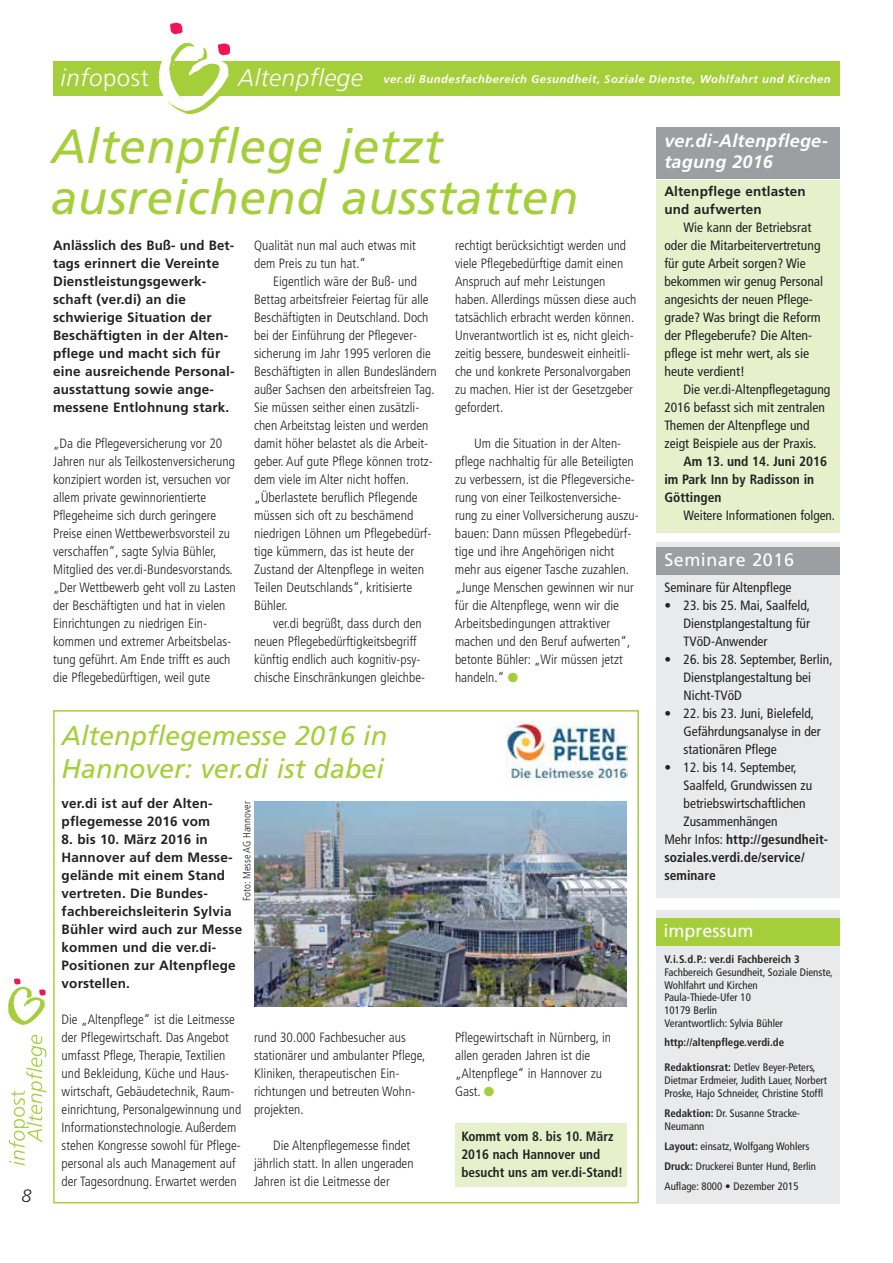
<style>
.page{position:relative;width:893px;height:1263px;background:#fff}
.page>*{position:absolute;margin:0;border:0;box-sizing:border-box;transform-origin:0 0}
.t1{font:italic 48px/51px "Frutiger LT";letter-spacing:.01em;color:#a5cf3a}
.t2{font:italic 27px/33px "Frutiger LT";color:#a5cf3a}
.t3{font:italic 300 24px "Frutiger LT";color:#fff}
.t4{font:italic 700 18px/21px "Frutiger LT";letter-spacing:.01em;color:#fff}
.t5{font:18px "Frutiger LT";letter-spacing:.03em;color:#fff}
.t6{font:18px "Frutiger LT";color:#fff}
.t7{font:italic 300 18px "Frutiger LT";color:#232122}
.t8{font:300 condensed 13.5px/18px "Frutiger LT";color:#232122}
.t9{font:condensed 13.5px/18px "Frutiger LT";color:#232122}
.t10{font:700 13.5px/18px "Frutiger LT";letter-spacing:.01em;color:#232122}
.t11{font:700 condensed 13.5px/18px "Frutiger LT";color:#232122}
.t12{font:italic 700 11.25px "Frutiger LT";letter-spacing:.045em;color:#fff}
.t13{font:condensed 10.8px/12.8px "Frutiger LT";color:#232122}
.t14{font:700 condensed 10.8px "Frutiger LT";color:#232122}
.t15{font:300 condensed 10.5px "Frutiger LT";color:#232122}
.s1{font-style:normal}
.s2{font-weight:300;font-size:24px}
.s3{font-weight:400}
.s4{font-weight:700}
</style>
<div class="page">
<svg style="left:53px;top:61px;width:787px;height:67px"></svg>
<div style="left:53px;top:62px;width:787px;height:34px;background:#a5cf3a"></div>
<svg style="left:159px;top:22px;width:73px;height:92px"></svg>
<svg style="left:8px;top:978px;width:38px;height:47px"></svg>
<svg style="left:9px;top:1035px;width:37px;height:130px"></svg>
<div style="left:456px;top:1122px;width:171px;height:64px;background:#e6f1cc"></div>
<div style="left:656px;top:910px;width:184px;height:293px;background:#e9eaeb"></div>
<div style="left:656px;top:918px;width:184px;height:28px;background:#a5cf3a"></div>
<div style="left:656px;top:542px;width:184px;height:355px;background:#e9eaeb"></div>
<div style="left:656px;top:180px;width:184px;height:352px;background:#e6f1cc"></div>
<div style="left:656px;top:128px;width:184px;height:51px;background:#9c9fa2"></div>
<div style="left:656px;top:547px;width:184px;height:28px;background:#9c9fa2"></div>
<div style="left:53px;top:710px;width:586px;height:493px;border:2px solid #a5cf3a"></div>
<img style="left:254px;top:801px;width:373px;height:205px">
<img style="left:506px;top:722px;width:122px;height:66px">
<h3 class="t7" style="left:22px;top:1188px;width:12px">8</h3>
<h3 class="t3" style="left:61px;top:68px;width:90px">info<span class="s1">post</span></h3>
<p class="t12" style="left:238px;top:75px;width:594px"><span class="s2">Altenpflege</span> ver.di Bundesfachbereich Gesundheit, Soziale Dienste, Wohlfahrt und Kirchen</p>
<h1 class="t1" style="left:51px;top:124px;width:529px">Altenpflege jetzt ausreichend ausstatten</h1>
<p class="t10" style="left:53px;top:238px;width:183px">Anlässlich des Buß- und Bet - tags erinnert die Ver einte<br>Dienstleistungs gewerk - schaft (ver.di) an die<br>schwie rige Situation der<br>Beschäftigten in der Alten - pflege und macht sich für eine ausreichende Personal - ausstattung sowie ange&shy;messene Entlohnung stark.</p>
<p class="t8" style="left:53px;top:436px;width:184px">„Da die Pflegeversicherung vor 20<br>Jahren nur als Teilkostenversicherung konzipiert worden ist, versuchen vor allem private gewinnorientierte Pflege heime sich durch geringere Preise einen Wettbewerbsvorsteil zu verschaffen“, sagte Sylvia Bühler, Mitglied des ver.di-Bundesvorstands. „Der Wettbewerb geht voll zu Lasten der Beschäftigten und hat in vielen Einrichtungen zu niedrigen Ein - kommen und extremer Arbeitsbelas - tung geführt. Am Ende trifft es auch die Pflegebedürftigen, weil gute</p>
<p class="t8" style="left:254px;top:238px;width:163px">Qualität nun mal auch etwas mit dem Preis zu tun hat.“</p>
<p class="t8" style="left:254px;top:274px;width:184px;text-indent:19px">Eigentlich wäre der Buß- und Bettag arbeitsfreier Feiertag für alle Beschäftigten in Deutschland. Doch bei der Einführung der Pflege ver - sicherung im Jahr 1995 verloren die Beschäftigten in allen Bundesländern außer Sachsen den arbeitsfreien Tag.<br>Sie müssen seither einen zusätzli&shy;chen Arbeitstag leisten und werden damit höher belastet als die Arbeit - geber. Auf gute Pflege können trotz&shy;dem viele im Alter nicht hoffen. „Über lastete beruflich Pflegende müssen sich oft zu beschämend niedrigen Löhnen um Pflegebedürf - tige kümmern, das ist heute der Zustand der Altenpflege in weiten Teilen Deutschlands“, kritisierte Bühler.</p>
<p class="t8" style="left:254px;top:616px;width:173px;text-indent:19px">ver.di begrüßt, dass durch den neuen Pflegebedürftigkeitsbegriff künftig endlich auch kognitiv-psy&shy;chische Einschränkungen gleichbe-</p>
<p class="t8" style="left:455px;top:238px;width:183px">rechtigt berücksichtigt werden und viele Pflegebedürftige damit einen Anspruch auf mehr Leistungen haben. Allerdings müssen diese auch tatsächlich erbracht werden können.<br>Unverantwortlich ist es, nicht gleich&shy;zeitig bessere, bundesweit einheitli&shy;che und konkrete Personalvorgaben zu machen. Hier ist der Gesetzgeber gefordert.</p>
<p class="t8" style="left:455px;top:436px;width:185px;text-indent:19px">Um die Situation in der Alten - pflege nachhaltig für alle Beteiligten zu verbessern, ist die Pflegeversiche - rung von einer Teilkostenversiche - rung zu einer Vollversicherung auszu&shy;bauen: Dann müssen Pflegebedürf - tige und ihre Angehörigen nicht mehr aus eigener Tasche zuzahlen. „Junge Menschen gewinnen wir nur für die Altenpflege, wenn wir die Arbeitsbedingungen attraktiver machen und den Beruf aufwerten“, betonte Bühler: „Wir müssen jetzt handeln.“</p>
<h2 class="t2" style="left:62px;top:721px;width:327px">Altenpflegemesse 2016 in<br>Hannover: ver.di ist dabei</h2>
<p class="t15" style="left:243px;top:900px;width:101px;rotate:-90deg">Foto: Messe AG Hannover</p>
<p class="t10" style="left:62px;top:796px;width:152px">ver.di ist auf der Alten - pflege messe 2016 vom</p>
<p class="t10" style="left:62px;top:832px;width:182px">8. bis 10. März 2016 in<br>Hannover auf dem Messe - gelände mit einem Stand vertreten. Die Bundes - fachbereichsleiterin Sylvia<br>Bühler wird auch zur Messe kommen und die ver.di-<br>Positionen zur Altenpflege vorstellen.</p>
<p class="t8" style="left:62px;top:1012px;width:181px">Die „Altenpflege“ ist die Leit messe der Pflegewirtschaft. Das Angebot umfasst Pflege, Therapie, Textilien und Bekleidung, Küche und Haus - wirtschaft, Gebäude technik, Raum - einrichtung, Per sonal gewinnung und Informations technologie. Außerdem stehen Kongresse sowohl für Pflege - personal als auch Management auf der Tagesordnung. Erwartet werden</p>
<p class="t8" style="left:254px;top:1030px;width:173px">rund 30.000 Fachbesucher aus stationärer und ambulanter Pflege,<br>Kliniken, therapeutischen Ein - richtungen und betreuten Wohn - projekten.</p>
<p class="t8" style="left:254px;top:1138px;width:161px;text-indent:19px">Die Altenpflegemesse findet jährlich statt. In allen ungeraden<br>Jahren ist die Leitmesse der</p>
<p class="t8" style="left:455px;top:1030px;width:158px">Pflegewirtschaft in Nürnberg, in allen geraden Jahren ist die „Altenpflege“ in Hannover zu<br>Gast.</p>
<p class="t11" style="left:461px;top:1128px;width:163px">Kommt vom 8. bis 10. März<br>2016 nach Hannover und besucht uns am ver.di-Stand!</p>
<h3 class="t4" style="left:664px;top:132px;width:166px">ver.di-Altenpflege&shy;tagung 2016</h3>
<p class="t10" style="left:664px;top:184px;width:143px">Altenpflege ent lasten und aufwerten</p>
<p class="t9" style="left:664px;top:220px;width:160px;text-indent:19px">Wie kann der Betriebsrat oder die Mitarbeitervertretung für gute Arbeit sorgen? Wie<br>be kommen wir genug Personal angesichts der neuen Pflege - grade? Was bringt die Reform der Pflegeberufe? Die Alten - pflege ist mehr wert, als sie heute verdient!</p>
<p class="t9" style="left:664px;top:382px;width:167px;text-indent:19px">Die ver.di-Altenpflegetagung<br>2016 befasst sich mit zentralen<br>Themen der Altenpflege und zeigt Beispiele aus der Praxis.</p>
<p class="t11" style="left:664px;top:454px;width:164px;text-indent:19px">Am 13. und 14. Juni 2016 im Park Inn by Radisson in<br>Göttingen</p>
<p class="t9" style="left:684px;top:508px;width:153px">Weitere Informationen folgen.</p>
<h3 class="t5" style="left:664px;top:553px;width:131px">Seminare 2016</h3>
<p class="t9" style="left:664px;top:580px;width:129px">Seminare für Altenpflege</p>
<p class="t9" style="left:683px;top:598px;width:128px;text-align:justify;text-indent:-19px">• 23. bis 25. Mai, Saalfeld, Dienstplangestaltung für TVöD-Anwender</p>
<p class="t9" style="left:683px;top:652px;width:151px;text-indent:-19px">• 26. bis 28. September, Berlin,<br>Dienstplangestaltung bei<br>Nicht-TVöD</p>
<p class="t9" style="left:683px;top:706px;width:139px;text-indent:-19px">• 22. bis 23. Juni, Bielefeld,<br>Gefährdungsanalyse in der stationären Pflege</p>
<p class="t9" style="left:664px;top:760px;width:134px">• 12. bis 14. September,</p>
<p class="t9" style="left:683px;top:778px;width:130px">Saalfeld, Grundwissen zu</p>
<p class="t9" style="left:683px;top:796px;width:124px">betriebswirtschaftlichen</p>
<p class="t9" style="left:683px;top:814px;width:96px">Zusammenhängen</p>
<p class="t11" style="left:664px;top:832px;width:165px"><span class="s3">Mehr Infos:</span> http://gesundheit-</p>
<p class="t11" style="left:664px;top:850px;width:142px">soziales.verdi.de/service/</p>
<p class="t11" style="left:664px;top:868px;width:53px">seminare</p>
<h3 class="t6" style="left:663px;top:924px;width:92px">impressum</h3>
<p class="t14" style="left:664px;top:955px;width:137px">V.i.S.d.P.: ver.di Fachbereich 3</p>
<p class="t13" style="left:664px;top:967px;width:170px">Fachbereich Gesundheit, Soziale Dienste,<br>Wohlfahrt und Kirchen<br>Paula-Thiede-Ufer 10<br>10179 Berlin<br>Verantwortlich: Sylvia Bühler</p>
<p class="t14" style="left:664px;top:1037px;width:121px">http://altenpflege.verdi.de</p>
<p class="t13" style="left:664px;top:1062px;width:164px"><span class="s4">Redaktionsrat:</span> Detlev Beyer-Peters,<br>Dietmar Erdmeier, Judith Lauer, Norbert<br>Proske, Hajo Schneider, Christine Stoffl</p>
<p class="t13" style="left:664px;top:1108px;width:137px"><span class="s4">Redaktion:</span> Dr. Susanne Stracke-<br>Neumann</p>
<p class="t13" style="left:664px;top:1137px;width:153px;line-height:20.2px"><span class="s4">Layout:</span> einsatz, Wolfgang Wohlers<br><span class="s4">Druck:</span> Druckerei Bunter Hund, Berlin<br>Auflage: 8000 • Dezember 2015</p>
</div>
